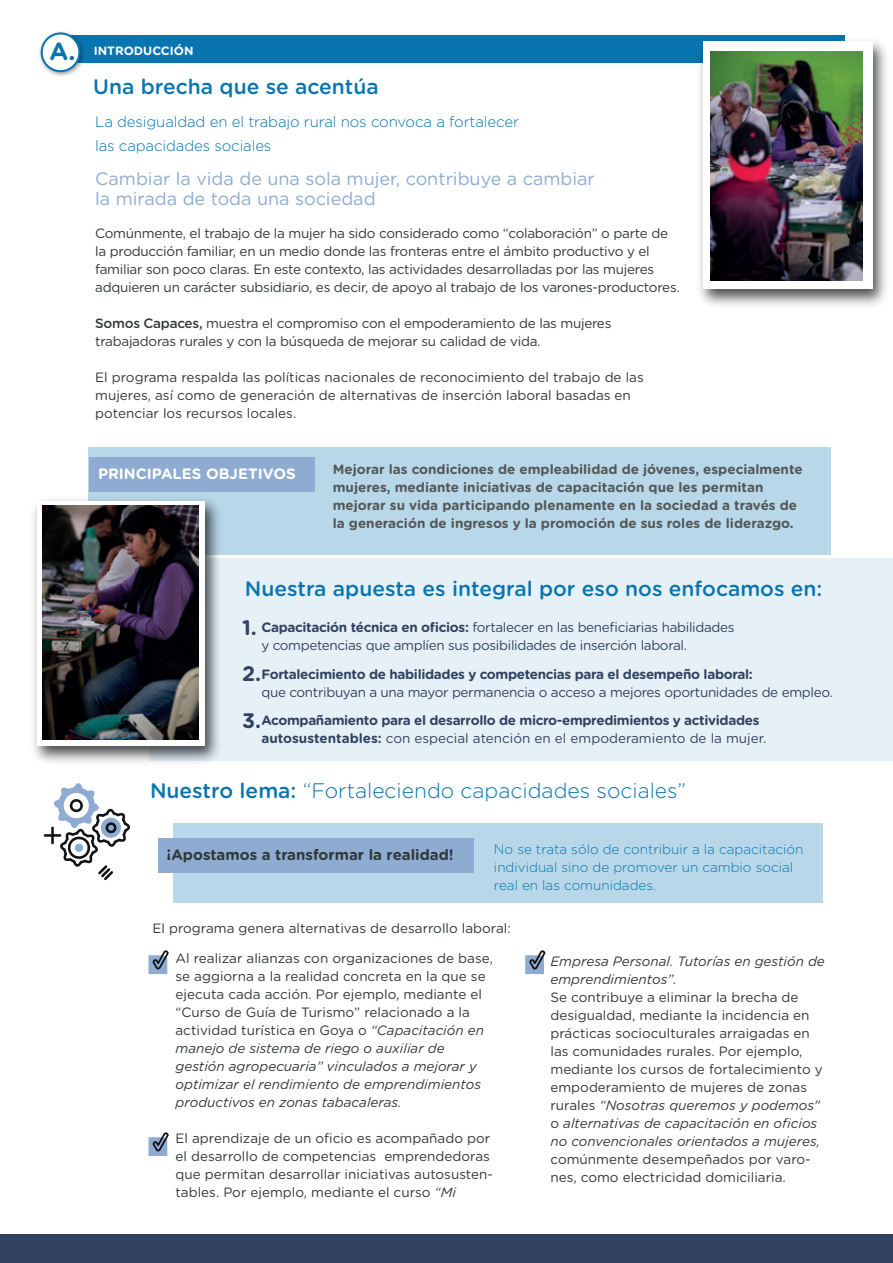
<style>
.page{position:relative;width:893px;height:1263px;background:#fff}
.page>*{position:absolute;margin:0;border:0;box-sizing:border-box;transform-origin:0 0}
.t1{font:500 21px "Gotham Rounded";color:#0975b0}
.t2{font:300 21px "Gotham Rounded";color:#0975b0}
.t3{font:700 21px/45.9px "Gotham Rounded";color:#324361}
.t4{font:18px/19.5px "Gotham Rounded";color:#8eacd1}
.t5{font:300 15px/24px "Gotham Rounded";letter-spacing:-.01em;color:#0975b0}
.t6{font:700 15px "Gotham Rounded";color:#323738}
.t7{font:700 15px "Gotham Rounded";color:#fff}
.t8{font:13.5px/18px "Gotham Rounded";color:#323738}
.t9{font:13.5px/18px "Gotham Rounded";letter-spacing:-.02em;color:#323738}
.t10{font:700 13.5px/18px "Gotham Rounded";color:#535757}
.t11{font:13.5px/18px "Gotham Rounded";letter-spacing:-.025em;color:#324361}
.t12{font:700 13.5px/18px "Gotham Rounded";letter-spacing:-.025em;color:#324361}
.t13{font:300 13.5px/18px "Gotham Rounded";color:#0975b0}
.t14{font:italic 13.5px/18px "Gotham Rounded";color:#323738}
.t15{font:700 12px "Gotham Rounded";color:#fff}
.s1{font-size:24.75px;color:#0975b0}
.s2{font-weight:500}
.s3{font-weight:700}
.s4{font-weight:400}
.s5{font-style:italic}
</style>
<div class="page">
<div style="left:150px;top:558px;width:743px;height:202px;background:#e6f1f7"></div>
<svg style="left:148px;top:951px;width:21px;height:23px"></svg>
<svg style="left:525px;top:951px;width:21px;height:23px"></svg>
<svg style="left:148px;top:1133px;width:21px;height:23px"></svg>
<div style="left:58px;top:35px;width:786px;height:27px;background:#0975b0"></div>
<img style="left:39px;top:31px;width:47px;height:45px">
<svg style="left:41px;top:32px;width:39px;height:40px"></svg>
<div style="left:0;top:1234px;width:893px;height:29px;background:#324361"></div>
<div style="left:173px;top:823px;width:650px;height:79px;background:#b8d7e8"></div>
<div style="left:158px;top:838px;width:316px;height:35px;background:#8eacd1"></div>
<hr style="left:51px;top:828px;width:3px;height:15px;background:#101315">
<hr style="left:45px;top:834px;width:15px;height:3px;background:#101315">
<svg style="left:54px;top:783px;width:76px;height:98px"></svg>
<div style="left:89px;top:447px;width:742px;height:108px;background:#b8d7e8"></div>
<div style="left:90px;top:457px;width:225px;height:34px;background:#8eacd1"></div>
<img style="left:33px;top:492px;width:193px;height:271px">
<div style="left:37px;top:501px;width:168px;height:244px;background:#fff"></div>
<img style="left:691px;top:35px;width:195px;height:271px">
<div style="left:703px;top:41px;width:169px;height:248px;background:#fff"></div>
<img style="left:43px;top:505px;width:156px;height:235px">
<img style="left:710px;top:52px;width:152px;height:228px">
<p class="t15" style="left:50px;top:42px;width:145px"><span class="s1">A.</span> INTRODUCCIÓN</p>
<h1 class="t1" style="left:93px;top:71px;width:287px">Una brecha que se acentúa</h1>
<p class="t5" style="left:95px;top:109px;width:425px">La desigualdad en el trabajo rural nos convoca a fortalecer las capacidades sociales</p>
<h2 class="t4" style="left:95px;top:168px;width:501px">Cambiar la vida de una sola mujer, contribuye a cambiar la mirada de toda una sociedad</h2>
<p class="t9" style="left:95px;top:223px;width:586px">Comúnmente, el trabajo de la mujer ha sido considerado como “colaboración” o parte de la producción familiar, en un medio donde las fronteras entre el ámbito productivo y el familiar son poco claras. En este contexto, las actividades desarrolladas por las mujeres adquieren un carácter subsidiario, es decir, de apoyo al trabajo de los varones-productores.</p>
<p class="t9" style="left:95px;top:313px;width:518px"><span class="s2">Somos Capaces,</span> muestra el compromiso con el empoderamiento de las mujeres trabajadoras rurales y con la búsqueda de mejorar su calidad de vida.</p>
<p class="t8" style="left:95px;top:367px;width:550px">El programa respalda las políticas nacionales de reconocimiento del trabajo de las mujeres, así como de generación de alternativas de inserción laboral basadas en potenciar los recursos locales.</p>
<p class="t7" style="left:98px;top:462px;width:199px">PRINCIPALES OBJETIVOS</p>
<p class="t10" style="left:333px;top:460px;width:471px">Mejorar las condiciones de empleabilidad de jóvenes, especialmente mujeres, mediante iniciativas de capacitación que les permitan mejorar su vida participando plenamente en la sociedad a través de la generación de ingresos y la promoción de sus roles de liderazgo.</p>
<h1 class="t1" style="left:245px;top:574px;width:579px">Nuestra apuesta es integral por eso nos enfocamos en:</h1>
<p class="t11" style="left:261px;top:618px;width:475px"><span class="s3">Capacitación técnica en oficios:</span> fortalecer en las beneficiarias habilidades y competencias que amplíen sus posibilidades de inserción laboral.</p>
<p class="t12" style="left:261px;top:664px;width:493px">Fortalecimiento de habilidades y competencias para el desempeño laboral:</p>
<p class="t11" style="left:261px;top:682px;width:573px">que contribuyan a una mayor permanencia o acceso a mejores oportunidades de empleo.</p>
<p class="t12" style="left:261px;top:711px;width:506px">Acompañamiento para el desarrollo de micro-empredimientos y actividades autosustentables: <span class="s4">con especial atención en el empoderamiento de la mujer.</span></p>
<h1 class="t3" style="left:242px;top:604px;width:21px">1.<br>2.</h1>
<h1 class="t3" style="left:242px;top:697px;width:21px">3.</h1>
<h1 class="t2" style="left:150px;top:776px;width:538px"><span class="s2">Nuestro lema:</span> “Fortaleciendo capacidades sociales”</h1>
<p class="t6" style="left:167px;top:843px;width:289px">¡Apostamos a transformar la realidad!</p>
<p class="t13" style="left:494px;top:839px;width:311px">No se trata sólo de contribuir a la capacitación individual sino de promover un cambio social real en las comunidades.</p>
<p class="t8" style="left:152px;top:919px;width:360px">El programa genera alternativas de desarrollo laboral:</p>
<p class="t8" style="left:176px;top:948px;width:319px">Al realizar alianzas con organizaciones de base, se aggiorna a la realidad concreta en la que se ejecuta cada acción. Por ejemplo, mediante el “Curso de Guía de Turismo” relacionado a la actividad turística en Goya o <span class="s5">“Capacitación en manejo de sistema de riego o auxiliar de gestión agropecuaria” vinculados a mejorar y optimizar el rendimiento de emprendimientos productivos en zonas tabacaleras.</span></p>
<p class="t8" style="left:176px;top:1128px;width:319px">El aprendizaje de un oficio es acompañado por el desarrollo de competencias emprendedoras que permitan desarrollar iniciativas autosusten&shy;tables. Por ejemplo, mediante el curso <span class="s5">“Mi</span></p>
<p class="t14" style="left:550px;top:951px;width:276px">Empresa Personal. Tutorías en gestión de emprendimientos”.</p>
<p class="t8" style="left:550px;top:987px;width:274px">Se contribuye a eliminar la brecha de desigualdad, mediante la incidencia en prácticas socioculturales arraigadas en las comunidades rurales. Por ejemplo, mediante los cursos de fortalecimiento y empoderamiento de mujeres de zonas rurales <span class="s5">“Nosotras queremos y podemos" </span>o <span class="s5">alternativas de capacitación en oficios no convencionales orientados a mujeres,</span></p>
<p class="t8" style="left:550px;top:1149px;width:262px">comúnmente desempeñados por varo&shy;nes, como electricidad domiciliaria.</p>
</div>
